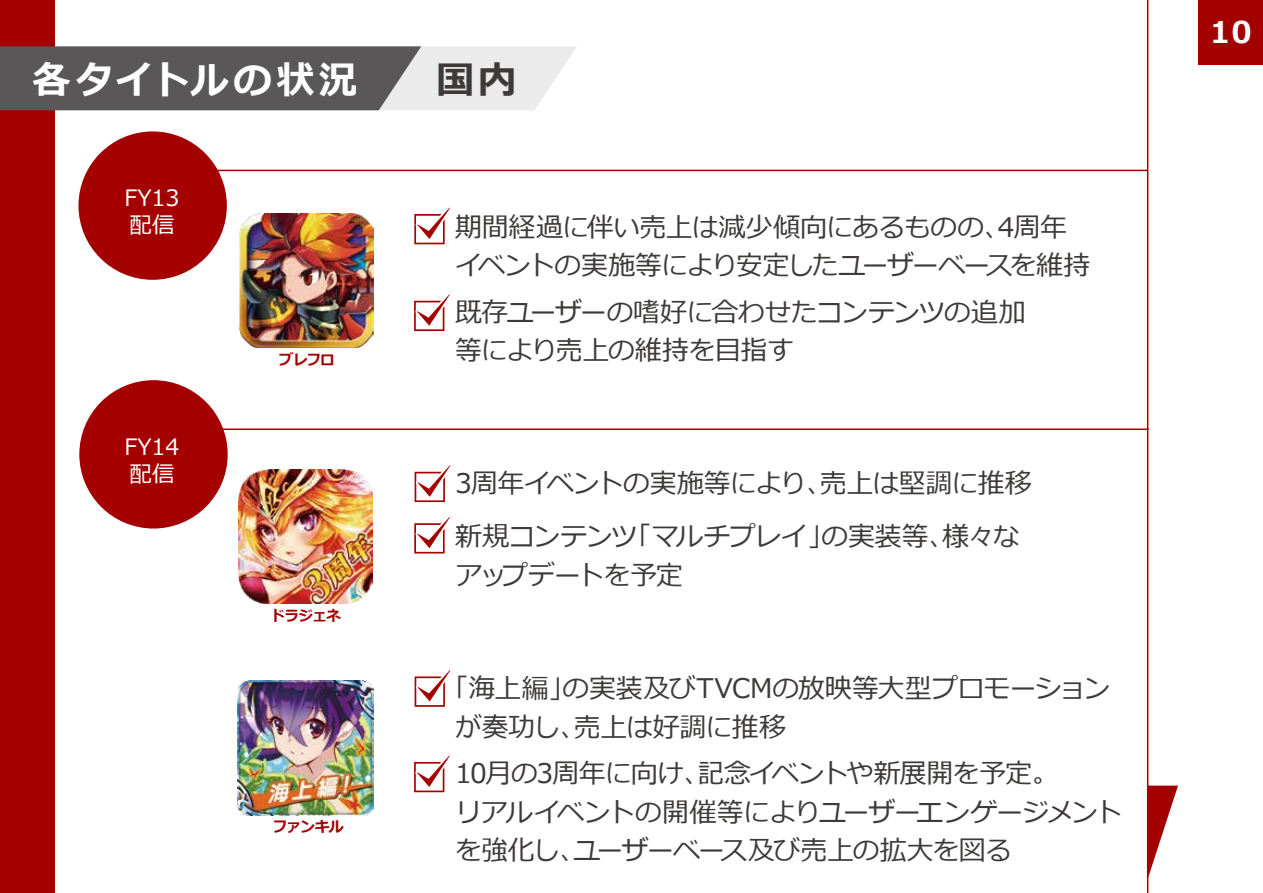
<style>
.page{position:relative;width:1263px;height:893px;background:#fff}
.page>*{position:absolute;margin:0;border:0;box-sizing:border-box;transform-origin:0 0}
.t1{font:700 38.25px "Meiryo";letter-spacing:.1em;color:#fff}
.t2{font:700 30px "Meiryo";color:#fff}
.t3{font:27px/38.4px "Meiryo";letter-spacing:-.03em;color:#3e3a39}
.t4{font:22.5px/27px "Meiryo";color:#fff}
.t5{font:700 15px "Meiryo";letter-spacing:-.055em;color:#a40000}
.t6{font:700 14.7px "Meiryo";letter-spacing:-.05em;color:#a40000}
.s1{color:#3e3a39}
</style>
<div class="page">
<div style="left:78px;top:131px;width:149px;height:149px;background:#a40000;border-radius:50%"></div>
<hr style="left:186px;top:170px;width:962px;height:1px;background:#a40000">
<div style="left:79px;top:380px;width:149px;height:148px;background:#a40000;border-radius:50%"></div>
<hr style="left:187px;top:428px;width:962px;height:2px;background:#a40000">
<svg style="left:1148px;top:786px;width:30px;height:93px"></svg>
<img style="left:240px;top:214px;width:133px;height:133px">
<img style="left:239px;top:470px;width:133px;height:133px">
<hr style="left:1147px;top:0;width:1px;height:893px;background:#a40000">
<svg style="left:414px;top:208px;width:36px;height:36px"></svg>
<svg style="left:414px;top:294px;width:36px;height:37px"></svg>
<svg style="left:415px;top:465px;width:35px;height:37px"></svg>
<svg style="left:414px;top:517px;width:36px;height:36px"></svg>
<svg style="left:415px;top:670px;width:35px;height:37px"></svg>
<svg style="left:414px;top:755px;width:36px;height:37px"></svg>
<div style="left:1199px;top:0;width:64px;height:64px;background:#a40000"></div>
<img style="left:238px;top:680px;width:135px;height:136px">
<div style="left:0;top:0;width:55px;height:893px;background:#a40000"></div>
<svg style="left:0;top:46px;width:576px;height:64px;background:#858484"></svg>
<h1 class="t1" style="left:32px;top:53px;width:485px">各タイトルの状況　 <span class="s1">国内</span></h1>
<p class="t4" style="left:125px;top:186px;width:56px">FY13配信</p>
<p class="t4" style="left:125px;top:435px;width:56px">FY14配信</p>
<p class="t6" style="left:279px;top:349px;width:57px">ブレフロ</p>
<p class="t6" style="left:271px;top:606px;width:72px">ドラジェネ</p>
<p class="t5" style="left:272px;top:816px;width:73px">ファンキル</p>
<p class="t3" style="left:455px;top:209px;width:637px">期間経過に伴い売上は減少傾向にあるものの、4周年イベントの実施等により安定したユーザーベースを維持</p>
<p class="t3" style="left:455px;top:294px;width:572px">既存ユーザーの嗜好に合わせたコンテンツの追加等により売上の維持を目指す</p>
<p class="t3" style="left:455px;top:458px;width:578px;line-height:52.9px">3周年イベントの実施等により、売上は堅調に推移新規コンテンツ「マルチプレイ」の実装等、様々な</p>
<p class="t3" style="left:455px;top:557px;width:229px">アップデートを予定</p>
<p class="t3" style="left:455px;top:671px;width:657px;text-indent:-14px">「海上編」の実装及びTVCMの放映等大型プロモーションが奏功し、売上は好調に推移</p>
<p class="t3" style="left:455px;top:756px;width:668px">10月の3周年に向け、記念イベントや新展開を予定。<br>リアルイベントの開催等によりユーザーエンゲージメントを強化し、ユーザーベース及び売上の拡大を図る</p>
<p class="t2" style="left:1210px;top:12px;width:44px">10</p>
</div>
